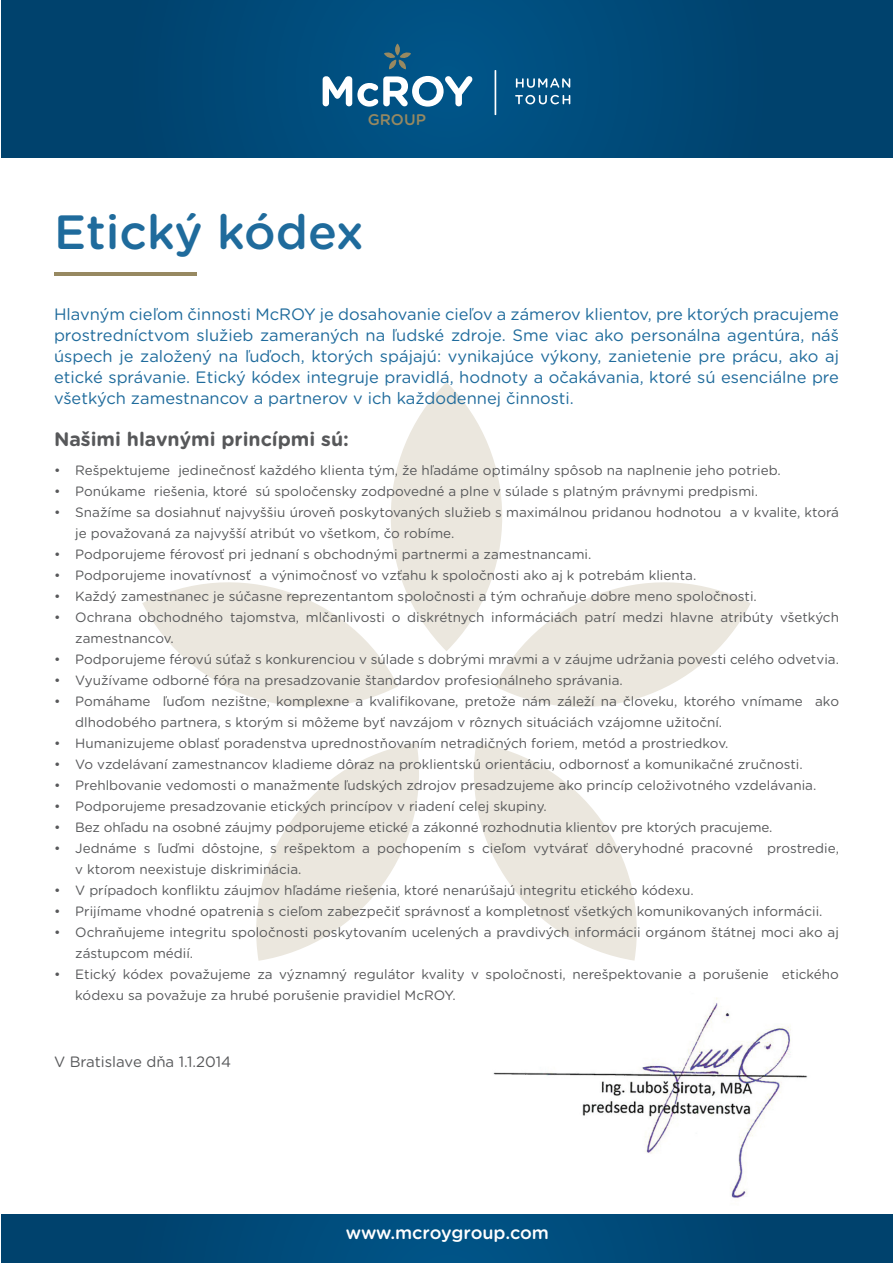
<style>
.page{position:relative;width:893px;height:1263px;background:#fff}
.page>*{position:absolute;margin:0;border:0;box-sizing:border-box;transform-origin:0 0}
.t1{font:500 48px "Gotham Rounded";color:#1f6b9c}
.t2{font:700 19.5px "Gotham Rounded";color:#57585a}
.t3{font:500 18px "Gotham Rounded";letter-spacing:-.01em;color:#fff}
.t4{font:16.5px/21px "Gotham Rounded";color:#1f6b9c;text-align:justify}
.t5{font:500 15.45px "Gotham Rounded";color:#978961}
.t6{font:15px "Gotham Rounded";color:#57585a}
.t7{font:13.5px/21px "Gotham Rounded";color:#57585a}
</style>
<div class="page">
<svg style="left:2px;top:0;width:891px;height:158px;background:#004876"></svg>
<svg style="left:391px;top:382px;width:111px;height:269px"></svg>
<svg style="left:142px;top:555px;width:256px;height:152px;fill:#ebe7de"></svg>
<svg style="left:256px;top:743px;width:163px;height:218px"></svg>
<svg style="left:474px;top:743px;width:163px;height:218px"></svg>
<svg style="left:495px;top:555px;width:256px;height:152px;fill:#ebe7de"></svg>
<img style="left:493px;top:997px;width:315px;height:201px">
<svg style="left:515px;top:95px;width:55px;height:9px"></svg>
<svg style="left:516px;top:78px;width:54px;height:10px"></svg>
<hr style="left:495px;top:70px;width:1px;height:45px;background:#fff">
<svg style="left:323px;top:76px;width:149px;height:31px"></svg>
<svg style="left:384px;top:44px;width:27px;height:25px"></svg>
<hr style="left:54px;top:273px;width:142px;height:3px;background:#978961">
<svg style="left:2px;top:1214px;width:891px;height:49px;background:#004876"></svg>
<p class="t5" style="left:368px;top:108px;width:60px">GROUP</p>
<h1 class="t1" style="left:54px;top:198px;width:311px">Etický kódex</h1>
<p class="t4" style="left:54px;top:303px;width:786px">Hlavným cieľom činnosti McROY je dosahovanie cieľov a zámerov klientov, pre ktorých pracujeme prostredníctvom služieb zameraných na ľudské zdroje. Sme viac ako personálna agentúra, náš úspech je založený na ľuďoch, ktorých spájajú: vynikajúce výkony, zanietenie pre prácu, ako aj etické správanie. Etický kódex integruje pravidlá, hodnoty a očakávania, ktoré sú esenciálne pre všetkých zamestnancov a partnerov v ich každodennej činnosti.</p>
<h2 class="t2" style="left:54px;top:425px;width:296px">Našimi hlavnými princípmi sú:</h2>
<p class="t7" style="left:54px;top:459px;width:728px">• Rešpektujeme jedinečnosť každého klienta tým, že hľadáme optimálny spôsob na naplnenie jeho potrieb.</p>
<p class="t7" style="left:54px;top:480px;width:706px">• Ponúkame riešenia, ktoré sú spoločensky zodpovedné a plne v súlade s platným právnymi predpismi.</p>
<p class="t7" style="left:75px;top:501px;width:765px;text-indent:-21px">• Snažíme sa dosiahnuť najvyššiu úroveň poskytovaných služieb s maximálnou pridanou hodnotou a v kvalite, ktorá je považovaná za najvyšší atribút vo všetkom, čo robíme.</p>
<p class="t7" style="left:54px;top:543px;width:539px">• Podporujeme férovosť pri jednaní s obchodnými partnermi a zamestnancami.</p>
<p class="t7" style="left:54px;top:564px;width:644px">• Podporujeme inovatívnosť a výnimočnosť vo vzťahu k spoločnosti ako aj k potrebám klienta.</p>
<p class="t7" style="left:54px;top:585px;width:704px">• Každý zamestnanec je súčasne reprezentantom spoločnosti a tým ochraňuje dobre meno spoločnosti.</p>
<p class="t7" style="left:75px;top:606px;width:765px;text-indent:-21px">• Ochrana obchodného tajomstva, mlčanlivosti o diskrétnych informáciách patrí medzi hlavne atribúty všetkých zamestnancov.</p>
<p class="t7" style="left:54px;top:648px;width:786px">• Podporujeme férovú súťaž s konkurenciou v súlade s dobrými mravmi a v záujme udržania povesti celého odvetvia.</p>
<p class="t7" style="left:54px;top:669px;width:570px">• Využívame odborné fóra na presadzovanie štandardov profesionálneho správania.</p>
<p class="t7" style="left:75px;top:690px;width:765px;text-indent:-21px">• Pomáhame ľuďom nezištne, komplexne a kvalifikovane, pretože nám záleží na človeku, ktorého vnímame ako dlhodobého partnera, s ktorým si môžeme byť navzájom v rôznych situáciách vzájomne užitoční.</p>
<p class="t7" style="left:54px;top:732px;width:676px">• Humanizujeme oblasť poradenstva uprednostňovaním netradičných foriem, metód a prostriedkov.</p>
<p class="t7" style="left:54px;top:753px;width:750px">• Vo vzdelávaní zamestnancov kladieme dôraz na proklientskú orientáciu, odbornosť a komunikačné zručnosti.</p>
<p class="t7" style="left:54px;top:774px;width:764px">• Prehlbovanie vedomosti o manažmente ľudských zdrojov presadzujeme ako princíp celoživotného vzdelávania.</p>
<p class="t7" style="left:54px;top:795px;width:494px">• Podporujeme presadzovanie etických princípov v riadení celej skupiny.</p>
<p class="t7" style="left:54px;top:816px;width:720px">• Bez ohľadu na osobné záujmy podporujeme etické a zákonné rozhodnutia klientov pre ktorých pracujeme.</p>
<p class="t7" style="left:75px;top:837px;width:765px;text-indent:-21px">• Jednáme s ľuďmi dôstojne, s rešpektom a pochopením s cieľom vytvárať dôveryhodné pracovné prostredie, v ktorom neexistuje diskriminácia.</p>
<p class="t7" style="left:54px;top:879px;width:641px">• V prípadoch konfliktu záujmov hľadáme riešenia, ktoré nenarúšajú integritu etického kódexu.</p>
<p class="t7" style="left:54px;top:900px;width:770px">• Prijímame vhodné opatrenia s cieľom zabezpečiť správnosť a kompletnosť všetkých komunikovaných informácii.</p>
<p class="t7" style="left:75px;top:921px;width:765px;text-indent:-21px">• Ochraňujeme integritu spoločnosti poskytovaním ucelených a pravdivých informácii orgánom štátnej moci ako aj zástupcom médií.</p>
<p class="t7" style="left:75px;top:963px;width:765px;text-indent:-21px">• Etický kódex považujeme za významný regulátor kvality v spoločnosti, nerešpektovanie a porušenie etického kódexu sa považuje za hrubé porušenie pravidiel McROY.</p>
<p class="t6" style="left:54px;top:1051px;width:179px">V Bratislave dňa 1.1.2014</p>
<h3 class="t3" style="left:346px;top:1220px;width:205px">www.mcroygroup.com</h3>
</div>
